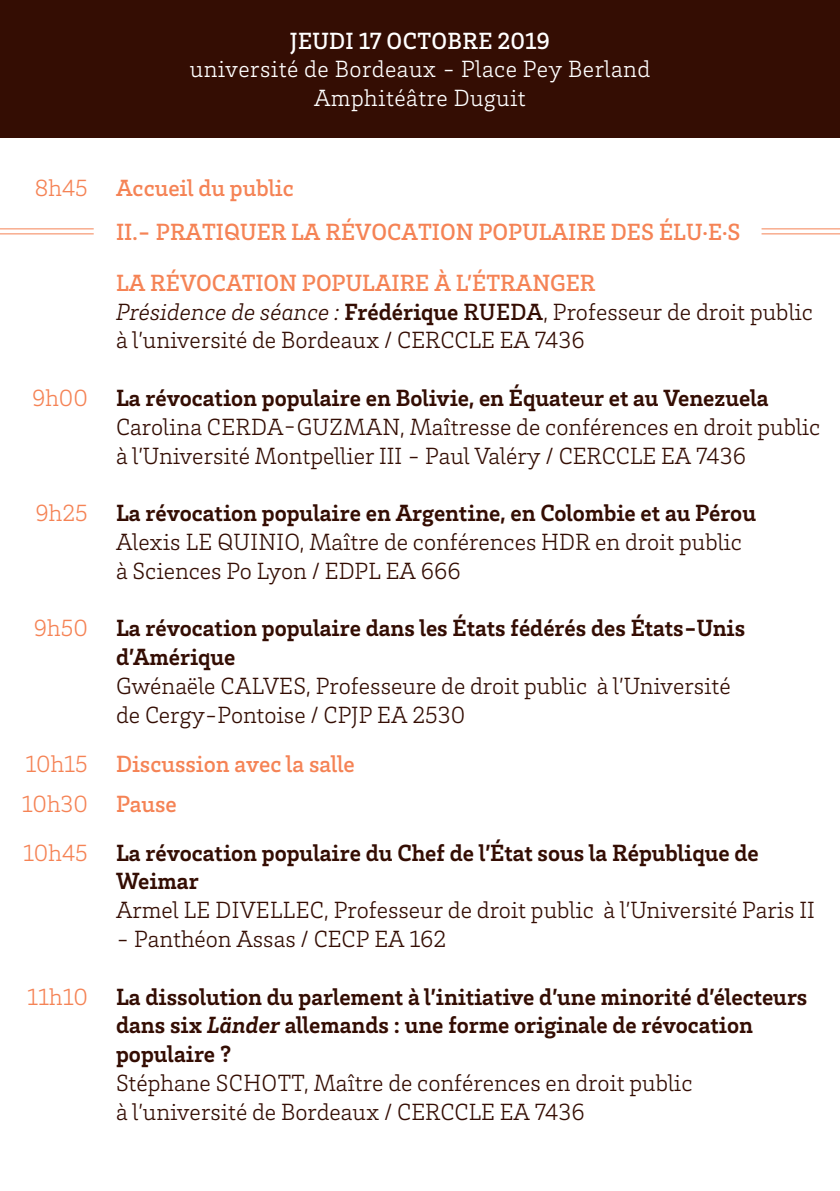
<style>
.page{position:relative;width:840px;height:1191px;background:#fff}
.page>*{position:absolute;margin:0;border:0;box-sizing:border-box;transform-origin:0 0}
.t1{font:300 24px/28.8px "Brix Slab";color:#340d03}
.t2{font:700 24px/28.8px "Brix Slab";color:#340d03}
.t3{font:500 24px "Brix Slab";color:#f58355}
.t4{font:300 24px "Brix Slab";letter-spacing:.02em;color:#fff}
.t5{font:300 24px "Brix Slab";color:#f58355}
.t6{font:500 24px "Brix Slab";letter-spacing:.01em;color:#fff}
.s1{font-style:italic}
.s2{font-weight:700}
.s3{font-weight:500}
</style>
<div class="page">
<div style="left:0;top:0;width:839px;height:137px;background:#340d03"></div>
<hr style="left:0;top:228px;width:94px;height:1px;background:#f58355">
<hr style="left:0;top:233px;width:94px;height:1px;background:#f58355">
<hr style="left:761px;top:228px;width:78px;height:1px;background:#f58355">
<hr style="left:761px;top:233px;width:78px;height:1px;background:#f58355">
<p class="t5" style="left:34px;top:172px;width:55px">8h45</p>
<p class="t5" style="left:32px;top:382px;width:57px">9h00</p>
<p class="t5" style="left:36px;top:498px;width:54px">9h25</p>
<p class="t5" style="left:34px;top:613px;width:56px">9h50</p>
<p class="t5" style="left:26px;top:748px;width:64px">10h15</p>
<p class="t5" style="left:22px;top:788px;width:68px">10h30</p>
<p class="t5" style="left:23px;top:837px;width:66px">10h45</p>
<p class="t5" style="left:27px;top:981px;width:62px">11h10</p>
<p class="t6" style="left:290px;top:25px;width:261px">JEUDI 17 OCTOBRE 2019</p>
<p class="t4" style="left:190px;top:54px;width:461px">université de Bordeaux - Place Pey Berland</p>
<p class="t4" style="left:314px;top:83px;width:213px">Amphitéâtre Duguit</p>
<p class="t3" style="left:116px;top:172px;width:179px">Accueil du public</p>
<p class="t3" style="left:116px;top:216px;width:625px">II.- PRATIQUER LA RÉVOCATION POPULAIRE DES ÉLU·E·S</p>
<p class="t3" style="left:116px;top:267px;width:480px">LA RÉVOCATION POPULAIRE À L’ÉTRANGER</p>
<p class="t1" style="left:116px;top:296px;width:698px"><span class="s1">Présidence de séance :</span> <span class="s2">Frédérique</span> <span class="s3">RUEDA</span>, Professeur de droit public à l’université de Bordeaux / CERCCLE EA 7436</p>
<p class="t2" style="left:116px;top:382px;width:653px">La révocation populaire en Bolivie, en Équateur et au Venezuela</p>
<p class="t1" style="left:116px;top:411px;width:705px">Carolina CERDA-GUZMAN, Maîtresse de conférences en droit public</p>
<p class="t1" style="left:116px;top:440px;width:631px">à l’Université Montpellier III - Paul Valéry / CERCCLE EA 7436</p>
<p class="t2" style="left:116px;top:497px;width:641px">La révocation populaire en Argentine, en Colombie et au Pérou</p>
<p class="t1" style="left:116px;top:526px;width:627px">Alexis LE QUINIO, Maître de conférences HDR en droit public</p>
<p class="t1" style="left:116px;top:555px;width:346px">à Sciences Po Lyon / EDPL EA 666</p>
<p class="t2" style="left:116px;top:613px;width:630px">La révocation populaire dans les États fédérés des États-Unis d’Amérique</p>
<p class="t1" style="left:116px;top:670px;width:616px">Gwénaële CALVES, Professeure de droit public à l’Université</p>
<p class="t1" style="left:116px;top:699px;width:350px">de Cergy-Pontoise / CPJP EA 2530</p>
<p class="t3" style="left:116px;top:748px;width:240px">Discussion avec la salle</p>
<p class="t3" style="left:116px;top:788px;width:62px">Pause</p>
<p class="t2" style="left:116px;top:837px;width:644px">La révocation populaire du Chef de l’État sous la République de<br>Weimar</p>
<p class="t1" style="left:116px;top:894px;width:699px">Armel LE DIVELLEC, Professeur de droit public à l’Université Paris II</p>
<p class="t1" style="left:116px;top:923px;width:331px">- Panthéon Assas / CECP EA 162</p>
<p class="t2" style="left:116px;top:981px;width:692px">La dissolution du parlement à l’initiative d’une minorité d’électeurs dans six <span class="s1">Länder</span> allemands : une forme originale de révocation populaire ?</p>
<p class="t1" style="left:116px;top:1067px;width:577px">Stéphane SCHOTT, Maître de conférences en droit public</p>
<p class="t1" style="left:116px;top:1096px;width:470px">à l’université de Bordeaux / CERCCLE EA 7436</p>
</div>
